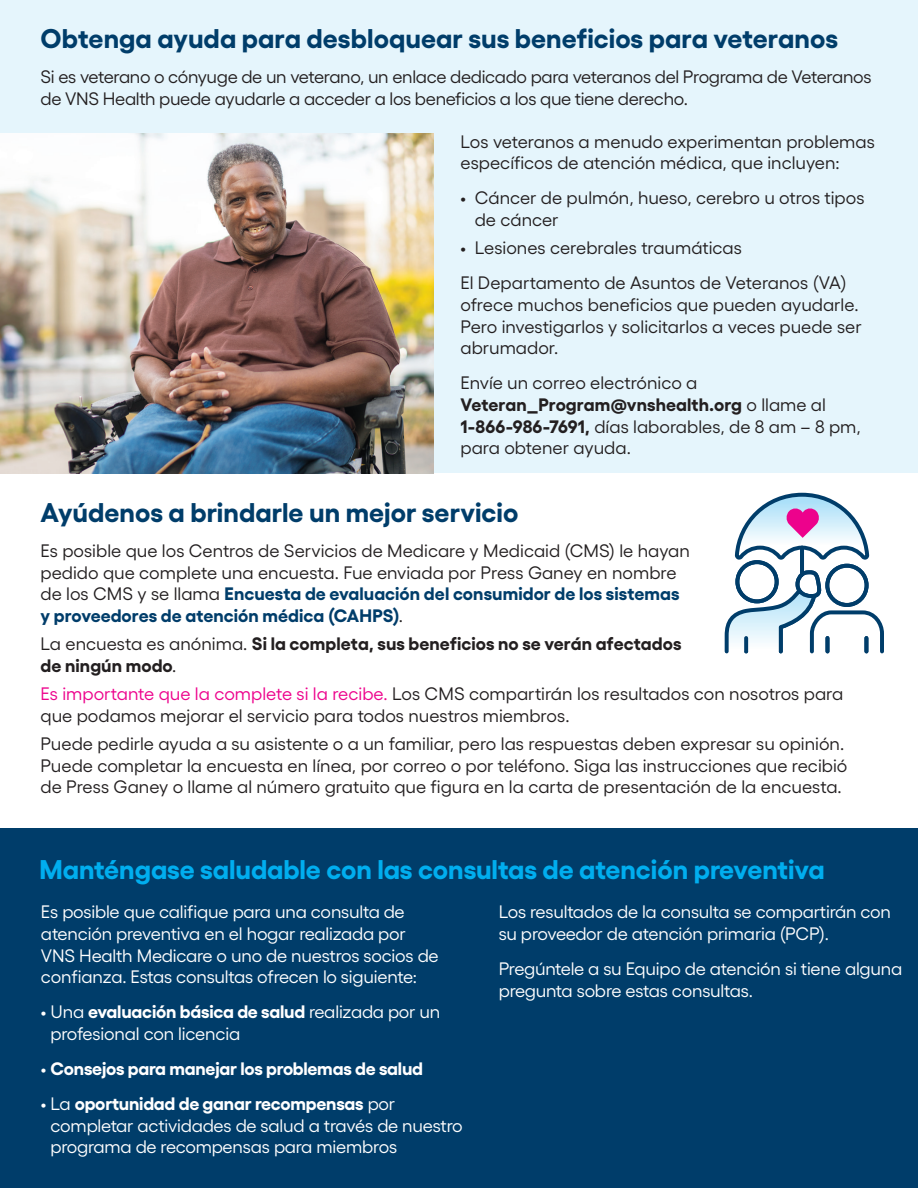
<style>
.page{position:relative;width:918px;height:1188px;background:#fff}
.page>*{position:absolute;margin:0;border:0;box-sizing:border-box;transform-origin:0 0}
.t1{font:700 27px "Gellix";color:#003d6a}
.t2{font:700 27px "Gellix";color:#00aeef}
.t3{font:18px/21.6px "Gellix";color:#231f20}
.t4{font:18px/21.6px "Gellix";letter-spacing:-.01em;color:#fff}
.t5{font:18px/21.6px "Gellix";letter-spacing:-.02em;color:#231f20}
.t6{font:700 18px/21.6px "Gellix";letter-spacing:.005em;color:#231f20}
.t7{font:700 18px "Gellix";letter-spacing:-.01em;color:#fff}
.s1{font-weight:700}
.s2{font-weight:700;color:#003d6a}
.s3{font-weight:400}
.s4{color:#ed028c}
</style>
<div class="page">
<div style="left:0;top:0;width:918px;height:472px;background:#e5f5fc"></div>
<div style="left:0;top:828px;width:918px;height:360px;background:#003d6a"></div>
<img style="left:0;top:134px;width:434px;height:339px">
<svg style="left:724px;top:492px;width:160px;height:162px"></svg>
<h2 class="t1" style="left:41px;top:17px;width:799px">Obtenga ayuda para desbloquear sus beneficios para veteranos</h2>
<p class="t5" style="left:41px;top:64px;width:833px">Si es veterano o cónyuge de un veterano, un enlace dedicado para veteranos del Programa de Veteranos de VNS Health puede ayudarle a acceder a los beneficios a los que tiene derecho.</p>
<p class="t3" style="left:461px;top:129px;width:416px">Los veteranos a menudo experimentan problemas específicos de atención médica, que incluyen:</p>
<p class="t3" style="left:475px;top:185px;width:391px;text-indent:-14px">• Cáncer de pulmón, hueso, cerebro u otros tipos de cáncer</p>
<p class="t3" style="left:461px;top:235px;width:283px">• Lesiones cerebrales traumáticas</p>
<p class="t3" style="left:461px;top:271px;width:403px">El Departamento de Asuntos de Veteranos (VA) ofrece muchos beneficios que pueden ayudarle.<br>Pero investigarlos y solicitarlos a veces puede ser abrumador.</p>
<p class="t3" style="left:461px;top:370px;width:402px">Envíe un correo electrónico a <span class="s1">Veteran_Program@vnshealth.org</span> o llame al <span class="s1">1-866-986-7691,</span> días laborables, de 8 am – 8 pm, para obtener ayuda.</p>
<h2 class="t1" style="left:41px;top:491px;width:479px">Ayúdenos a brindarle un mejor servicio</h2>
<p class="t3" style="left:41px;top:538px;width:651px">Es posible que los Centros de Servicios de Medicare y Medicaid (CMS) le hayan pedido que complete una encuesta. Fue enviada por Press Ganey en nombre de los CMS y se llama <span class="s2">Encuesta de evaluación del consumidor de los sistemas y proveedores de atención médica (CAHPS)</span>.</p>
<p class="t6" style="left:41px;top:631px;width:642px"><span class="s3">La encuesta es anónima.</span> Si la completa, sus beneficios no se verán afectados de ningún modo<span class="s3">.</span></p>
<p class="t3" style="left:41px;top:681px;width:804px"><span class="s4">Es importante que la complete si la recibe.</span> Los CMS compartirán los resultados con nosotros para que podamos mejorar el servicio para todos nuestros miembros.</p>
<p class="t3" style="left:41px;top:731px;width:808px">Puede pedirle ayuda a su asistente o a un familiar, pero las respuestas deben expresar su opinión.<br>Puede completar la encuesta en línea, por correo o por teléfono. Siga las instrucciones que recibió de Press Ganey o llame al número gratuito que figura en la carta de presentación de la encuesta.</p>
<h2 class="t2" style="left:40px;top:848px;width:787px">Manténgase saludable con las consultas de atención preventiva</h2>
<p class="t4" style="left:41px;top:900px;width:399px">Es posible que califique para una consulta de atención preventiva en el hogar realizada por VNS Health Medicare o uno de nuestros socios de confianza. Estas consultas ofrecen lo siguiente:</p>
<p class="t4" style="left:51px;top:999px;width:391px;text-indent:-10px">• Una <span class="s1">evaluación básica de salud</span> realizada por un profesional con licencia</p>
<p class="t7" style="left:41px;top:1054px;width:384px"><span class="s3">•</span> Consejos para manejar los problemas de salud</p>
<p class="t4" style="left:51px;top:1091px;width:414px;text-indent:-10px">• La <span class="s1">oportunidad de ganar recompensas</span> por completar actividades de salud a través de nuestro programa de recompensas para miembros</p>
<p class="t4" style="left:499px;top:900px;width:394px">Los resultados de la consulta se compartirán con su proveedor de atención primaria (PCP).</p>
<p class="t4" style="left:499px;top:956px;width:405px">Pregúntele a su Equipo de atención si tiene alguna pregunta sobre estas consultas.</p>
</div>
